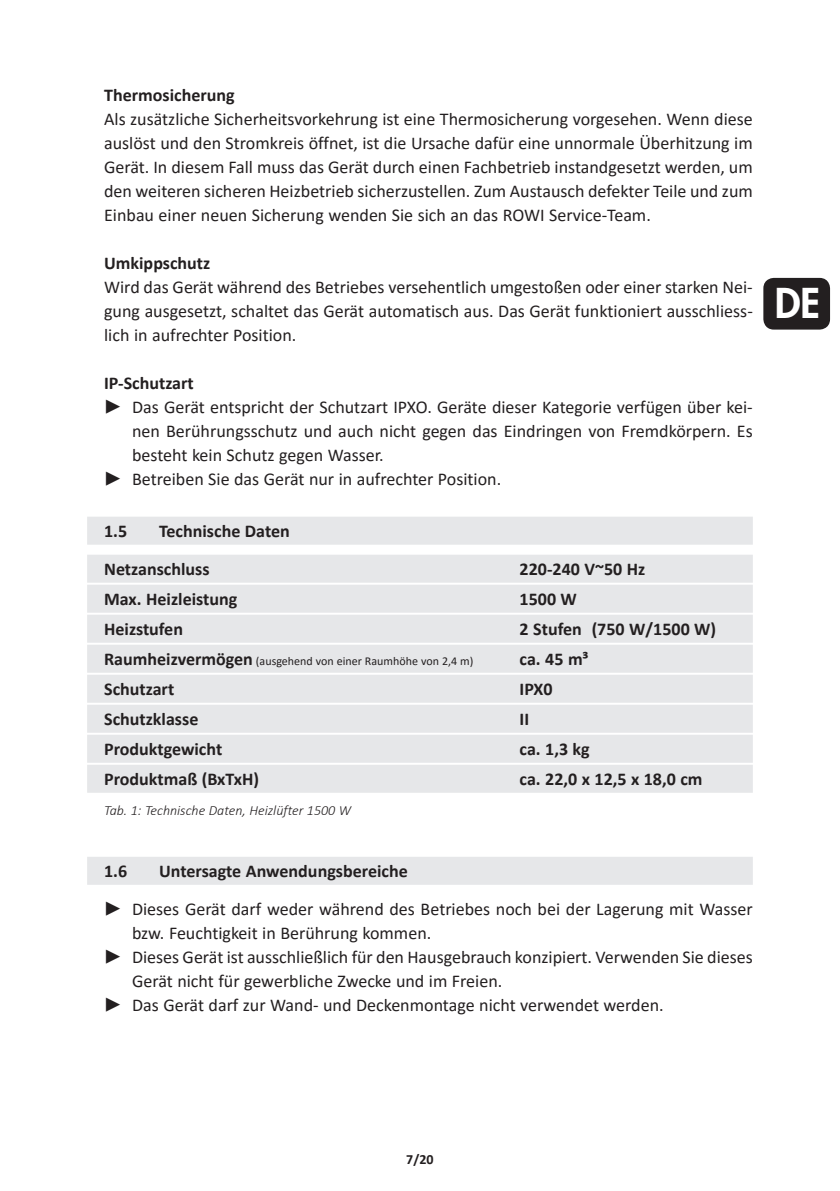
<style>
.page{position:relative;width:840px;height:1191px;background:#fff}
.page>*{position:absolute;margin:0;border:0;box-sizing:border-box;transform-origin:0 0}
.t1{font:800 40px "Futura";color:#fff}
.t2{font:18px/24px "Calibri";color:#231f20;text-align:justify}
.t3{font:700 18px/38px "Calibri";color:#231f20}
.t4{font:italic 300 14px "Calibri";color:#231f20}
.t5{font:700 14px "Calibri";color:#231f20}
.t6{font:12px "Calibri";color:#231f20}
.s1{font-family:"European Pi Four"}
.s2{font-weight:700;font-size:18px}
.s3{font-weight:700}
</style>
<div class="page">
<div style="left:765px;top:280px;width:62px;height:47px;background:#231f20;border-radius:9px"></div>
<div style="left:763px;top:278px;width:66px;height:51px;border:4px solid #231f20;border-radius:9px"></div>
<div style="left:87px;top:516px;width:665px;height:28px;background:#e6e7e9"></div>
<div style="left:87px;top:554px;width:665px;height:28px;background:#e6e7e9"></div>
<div style="left:87px;top:584px;width:665px;height:28px;background:#e6e7e9"></div>
<div style="left:87px;top:614px;width:665px;height:28px;background:#e6e7e9"></div>
<div style="left:87px;top:644px;width:665px;height:28px;background:#e6e7e9"></div>
<div style="left:87px;top:674px;width:665px;height:28px;background:#e6e7e9"></div>
<div style="left:87px;top:704px;width:665px;height:28px;background:#e6e7e9"></div>
<div style="left:87px;top:734px;width:665px;height:28px;background:#e6e7e9"></div>
<div style="left:87px;top:764px;width:665px;height:28px;background:#e6e7e9"></div>
<div style="left:87px;top:856px;width:665px;height:28px;background:#e6e7e9"></div>
<p class="t3" style="left:104px;top:75px;width:132px">Thermosicherung</p>
<p class="t2" style="left:104px;top:106px;width:649px">Als zusätzliche Sicherheitsvorkehrung ist eine Thermosicherung vorgesehen. Wenn diese auslöst und den Stromkreis öffnet, ist die Ursache dafür eine unnormale Überhitzung im Gerät. In diesem Fall muss das Gerät durch einen Fachbetrieb instandgesetzt werden, um den weiteren sicheren Heizbetrieb sicherzustellen. Zum Austausch defekter Teile und zum Einbau einer neuen Sicherung wenden Sie sich an das ROWI Service-Team.</p>
<p class="t3" style="left:104px;top:243px;width:108px">Umkippschutz</p>
<p class="t2" style="left:104px;top:274px;width:649px">Wird das Gerät während des Betriebes versehentlich umgestoßen oder einer starken Nei&shy;gung ausgesetzt, schaltet das Gerät automatisch aus. Das Gerät funktioniert ausschliess&shy;lich in aufrechter Position.</p>
<p class="t3" style="left:104px;top:363px;width:91px">IP-Schutzart</p>
<p class="t2" style="left:104px;top:394px;width:649px"><span class="s1">P</span> Das Gerät entspricht der Schutzart IPXO. Geräte dieser Kategorie verfügen über kei-</p>
<p class="t2" style="left:132px;top:418px;width:622px">nen Berührungsschutz und auch nicht gegen das Eindringen von Fremdkörpern. Es</p>
<p class="t2" style="left:132px;top:442px;width:253px">besteht kein Schutz gegen Wasser.</p>
<p class="t2" style="left:104px;top:466px;width:398px"><span class="s1">P</span> Betreiben Sie das Gerät nur in aufrechter Position.</p>
<p class="t3" style="left:104px;top:511px;width:25px">1.5</p>
<p class="t3" style="left:104px;top:511px;width:187px;text-indent:55px">Technische Daten<br>Netzanschluss</p>
<p class="t3" style="left:519px;top:549px;width:127px">220-240 V~50 Hz</p>
<p class="t3" style="left:104px;top:579px;width:134px">Max. Heizleistung</p>
<p class="t3" style="left:519px;top:579px;width:59px">1500 W</p>
<p class="t3" style="left:104px;top:609px;width:80px">Heizstufen</p>
<p class="t3" style="left:519px;top:609px;width:198px">2 Stufen (750 W/1500 W)</p>
<p class="t6" style="left:104px;top:652px;width:370px"><span class="s2">Raumheizvermögen</span> (ausgehend von einer Raumhöhe von 2,4 m)</p>
<p class="t3" style="left:519px;top:639px;width:71px">ca. 45 m³</p>
<p class="t3" style="left:104px;top:669px;width:72px">Schutzart</p>
<p class="t3" style="left:519px;top:669px;width:35px">IPX0</p>
<p class="t3" style="left:104px;top:699px;width:96px">Schutzklasse</p>
<p class="t3" style="left:519px;top:699px;width:11px">II</p>
<p class="t3" style="left:104px;top:729px;width:119px">Produktgewicht</p>
<p class="t3" style="left:519px;top:729px;width:72px">ca. 1,3 kg</p>
<p class="t3" style="left:104px;top:759px;width:156px">Produktmaß (BxTxH)</p>
<p class="t3" style="left:519px;top:759px;width:184px">ca. 22,0 x 12,5 x 18,0 cm</p>
<p class="t4" style="left:104px;top:801px;width:248px">Tab. 1: Technische Daten, Heizlüfter 1500 W</p>
<p class="t2" style="left:104px;top:851px;width:649px;line-height:38px;text-indent:55px"><span class="s3">Untersagte Anwendungsbereiche<br></span><span class="s1">P</span> Dieses Gerät darf weder während des Betriebes noch bei der Lagerung mit Wasser</p>
<p class="t2" style="left:132px;top:920px;width:300px">bzw. Feuchtigkeit in Berührung kommen.</p>
<p class="t2" style="left:104px;top:944px;width:649px"><span class="s1">P</span> Dieses Gerät ist ausschließlich für den Hausgebrauch konzipiert. Verwenden Sie dieses</p>
<p class="t2" style="left:132px;top:968px;width:371px">Gerät nicht für gewerbliche Zwecke und im Freien.</p>
<p class="t2" style="left:104px;top:992px;width:560px"><span class="s1">P</span> Das Gerät darf zur Wand- und Deckenmontage nicht verwendet werden.</p>
<p class="t3" style="left:104px;top:851px;width:25px">1.6</p>
<h1 class="t1" style="left:774px;top:277px;width:47px">DE</h1>
<p class="t5" style="left:406px;top:1149px;width:29px">7/20</p>
</div>
